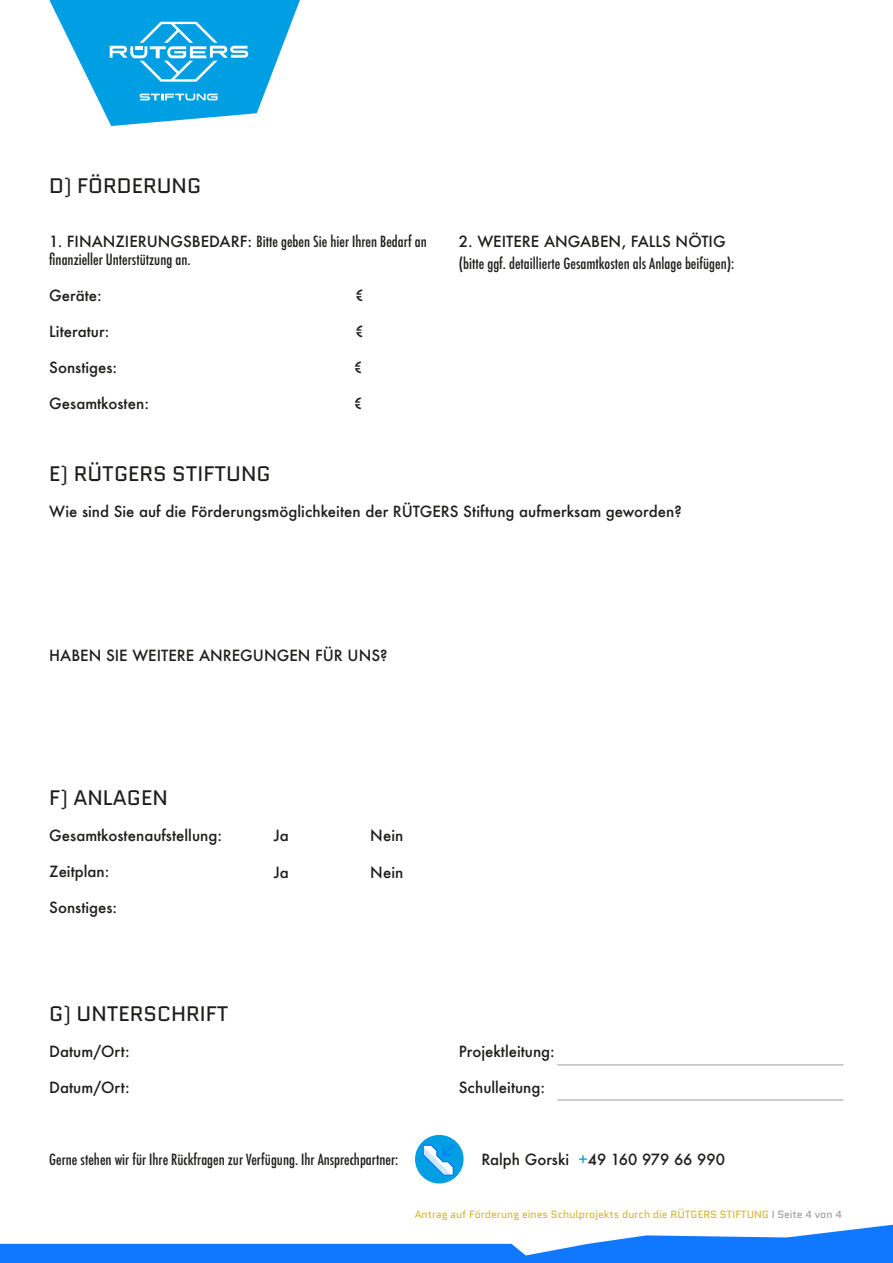
<style>
.page{position:relative;width:893px;height:1263px;background:#fff}
.page>*{position:absolute;margin:0;border:0;box-sizing:border-box;transform-origin:0 0}
.t1{font:21px "Quantico";color:#1d1d1b}
.t2{font:500 15px "Futura";color:#1d1d1b}
.t3{font:500 condensed 15px/18px "Futura";color:#1d1d1b}
.t4{font:10.5px "Quantico";color:#d1b836}
.s1{font-stretch:normal}
.s2{color:#009fe3}
.s3{color:#9d9d9c}
</style>
<div class="page">
<svg style="left:49px;top:0;width:251px;height:126px"></svg>
<div style="left:415px;top:1135px;width:49px;height:48px;background:#009fe3;border-radius:50%"></div>
<svg style="left:422px;top:1144px;width:32px;height:33px"></svg>
<svg style="left:0;top:1225px;width:893px;height:38px"></svg>
<hr style="left:557px;top:1065px;width:286px;height:1px;background:#9d9d9c">
<hr style="left:557px;top:1100px;width:286px;height:1px;background:#9d9d9c">
<p class="t1" style="left:49px;top:172px;width:153px">D) FÖRDERUNG</p>
<p class="t3" style="left:49px;top:233px;width:379px"><span class="s1">1. FINANZIERUNGSBEDARF:</span> Bitte geben Sie hier Ihren Bedarf an finanzieller Unterstützung an.</p>
<p class="t2" style="left:49px;top:285px;width:54px">Geräte:</p>
<p class="t2" style="left:355px;top:285px;width:11px">€</p>
<p class="t2" style="left:49px;top:321px;width:62px">Literatur:</p>
<p class="t2" style="left:355px;top:321px;width:11px">€</p>
<p class="t2" style="left:49px;top:357px;width:69px">Sonstiges:</p>
<p class="t2" style="left:354px;top:357px;width:11px">€</p>
<p class="t2" style="left:49px;top:393px;width:101px">Gesamtkosten:</p>
<p class="t2" style="left:354px;top:393px;width:11px">€</p>
<p class="t2" style="left:459px;top:231px;width:268px">2. WEITERE ANGABEN, FALLS NÖTIG</p>
<p class="t3" style="left:459px;top:254px;width:277px">(bitte ggf. detaillierte Gesamtkosten als Anlage beifügen):</p>
<p class="t1" style="left:49px;top:460px;width:223px">E) RÜTGERS STIFTUNG</p>
<p class="t2" style="left:49px;top:501px;width:634px">Wie sind Sie auf die Förderungsmöglichkeiten der RÜTGERS Stiftung aufmerksam geworden?</p>
<p class="t2" style="left:49px;top:645px;width:340px">HABEN SIE WEITERE ANREGUNGEN FÜR UNS?</p>
<p class="t1" style="left:49px;top:784px;width:120px">F) ANLAGEN</p>
<p class="t2" style="left:49px;top:825px;width:174px">Gesamtkostenaufstellung:</p>
<p class="t2" style="left:49px;top:861px;width:62px">Zeitplan:</p>
<p class="t2" style="left:49px;top:897px;width:69px">Sonstiges:</p>
<p class="t1" style="left:49px;top:1000px;width:181px">G) UNTERSCHRIFT</p>
<p class="t2" style="left:49px;top:1041px;width:82px">Datum/Ort:</p>
<p class="t2" style="left:49px;top:1077px;width:82px">Datum/Ort:</p>
<p class="t2" style="left:274px;top:825px;width:17px">Ja</p>
<p class="t2" style="left:370px;top:825px;width:35px">Nein</p>
<p class="t2" style="left:274px;top:862px;width:17px">Ja</p>
<p class="t2" style="left:370px;top:862px;width:35px">Nein</p>
<p class="t2" style="left:459px;top:1041px;width:98px">Projektleitung:</p>
<p class="t2" style="left:459px;top:1077px;width:88px">Schulleitung:</p>
<p class="t3" style="left:49px;top:1151px;width:351px">Gerne stehen wir für Ihre Rückfragen zur Verfügung. Ihr Ansprechpartner:</p>
<p class="t2" style="left:481px;top:1149px;width:245px">Ralph Gorski <span class="s2">+</span>49 160 979 66 990</p>
<p class="t4" style="left:415px;top:1207px;width:429px">Antrag auf Förderung eines Schulprojekts durch die RÜTGERS STIFTUNG <span class="s3">I Seite 4 von 4</span></p>
</div>
